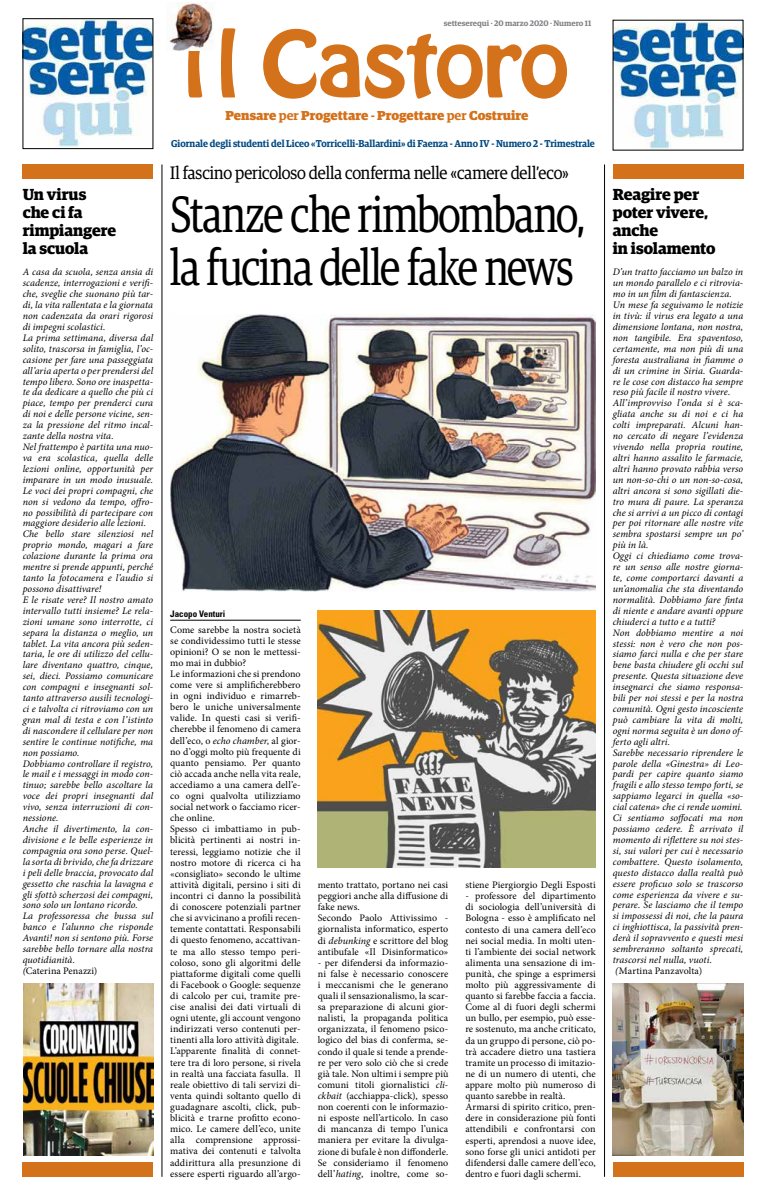
<style>
.page{position:relative;width:766px;height:1191px;background:#fff}
.page>*{position:absolute;margin:0;border:0;box-sizing:border-box;transform-origin:0 0}
.t1{font:81px "Hobo Std";letter-spacing:-.025em;color:#d4711b}
.t2{font:51px/53px "Guardian Egyp";letter-spacing:-.025em;color:#000;scale:.8 1}
.t3{font:18px "Guardian Egyp";letter-spacing:-.01em;color:#000;scale:.9 1}
.t4{font:700 16px/18px "Guardian Egyp";letter-spacing:-.005em;color:#000}
.t5{font:900 13px "Guardian Egyp";color:#d4711b}
.t6{font:italic 10px/10.9px "Minion Pro";letter-spacing:.005em;color:#000}
.t7{font:10px/11.1px "Minion Pro";letter-spacing:.005em;color:#000}
.t8{font:600 10px "Guardian Egyp";color:#004a83;scale:.94 1}
.t9{font:700 condensed 9px "Univers LT Std";color:#000}
.t10{font:600 8px "Guardian Egyp";color:#808285}
.s1{font-style:normal}
.s2{font-weight:600}
.s3{font-style:italic}
</style>
<div class="page">
<img style="left:25px;top:20px;width:126px;height:127px">
<div style="left:23px;top:18px;width:130px;height:131px;border:1px solid #000"></div>
<img style="left:614px;top:22px;width:127px;height:126px">
<img style="left:169px;top:2px;width:44px;height:48px">
<div style="left:612px;top:164px;width:131px;height:14px;background:#d4711b"></div>
<div style="left:612px;top:1162px;width:131px;height:14px;background:#d4711b"></div>
<hr style="left:604px;top:164px;width:1px;height:1012px;background:#000">
<div style="left:23px;top:164px;width:130px;height:14px;background:#d4711b"></div>
<hr style="left:162px;top:164px;width:1px;height:1012px;background:#000">
<div style="left:23px;top:1162px;width:130px;height:14px;background:#d4711b"></div>
<hr style="left:170px;top:620px;width:130px;height:1px;background:#000">
<img style="left:23px;top:984px;width:131px;height:171px">
<img style="left:612px;top:984px;width:131px;height:171px">
<img style="left:170px;top:314px;width:425px;height:277px">
<img style="left:318px;top:610px;width:277px;height:257px">
<h3 class="t4" style="left:23px;top:183px;width:95px">Un virus che ci fa rimpiangere la scuola</h3>
<p class="t6" style="left:23px;top:267px;width:132px">A casa da scuola, senza ansia di scadenze, interrogazioni e verifi&shy;che, sveglie che suonano più tar&shy;di, la vita rallentata e la giornata non cadenzata da orari rigorosi di impegni scolastici.<br>La prima settimana, diversa dal solito, trascorsa in famiglia, l’oc&shy;casione per fare una passeggiata all’aria aperta o per prendersi del tempo libero. Sono ore inaspetta&shy;te da dedicare a quello che più ci piace, tempo per prenderci cura di noi e delle persone vicine, sen&shy;za la pressione del ritmo incal&shy;zante della nostra vita.<br>Nel frattempo è partita una nuo&shy;va era scolastica, quella delle lezioni online, opportunità per imparare in un modo inusuale.<br>Le voci dei propri compagni, che non si vedono da tempo, offro&shy;no possibilità di partecipare con maggiore desiderio alle lezioni.<br>Che bello stare silenziosi nel proprio mondo, magari a fare colazione durante la prima ora mentre si prende appunti, perché tanto la fotocamera e l’audio si possono disattivare!<br>E le risate vere? Il nostro amato intervallo tutti insieme? Le rela&shy;zioni umane sono interrotte, ci separa la distanza o meglio, un tablet. La vita ancora più seden&shy;taria, le ore di utilizzo del cellu&shy;lare diventano quattro, cinque, sei, dieci. Possiamo comunicare con compagni e insegnanti sol&shy;tanto attraverso ausili tecnologi&shy;ci e talvolta ci ritroviamo con un gran mal di testa e con l’istinto di nascondere il cellulare per non sentire le continue notifiche, ma non possiamo.<br>Dobbiamo controllare il registro, le mail e i messaggi in modo con&shy;tinuo; sarebbe bello ascoltare la voce dei propri insegnanti dal vivo, senza interruzioni di con&shy;nessione.<br>Anche il divertimento, la con&shy;divisione e le belle esperienze in compagnia ora sono perse. Quel&shy;la sorta di brivido, che fa drizzare i peli delle braccia, provocato dal gessetto che raschia la lavagna e gli sfottò scherzosi dei compagni, sono solo un lontano ricordo.<br>La professoressa che bussa sul banco e l’alunno che risponde<br>Avanti! non si sentono più. Forse sarebbe bello tornare alla nostra quotidianità.<br>(<span class="s1">Caterina Penazzi)</span></p>
<p class="t10" style="left:443px;top:17px;width:149px">setteserequi · 20 marzo 2020 · Numero 11</p>
<h1 class="t1" style="left:184px;top:8px;width:386px">i l Castoro</h1>
<h3 class="t5" style="left:225px;top:105px;width:304px">Pensare <span class="s2">per</span> Progettare <span class="s2">-</span> Progettare <span class="s2">per</span> Costruire</h3>
<p class="t8" style="left:171px;top:136px;width:452px">Giornale degli studenti del Liceo «Torricelli-Ballardini» di Faenza - Anno IV - Numero 2 - Trimestrale</p>
<h3 class="t3" style="left:170px;top:160px;width:444px">Il fascino pericoloso della conferma nelle «camere dell’eco»</h3>
<h2 class="t2" style="left:170px;top:184px;width:520px">Stanze che rimbombano, la fucina delle fake news</h2>
<h3 class="t4" style="left:612px;top:183px;width:104px">Reagire per poter vivere, anche<br>in isolamento</h3>
<p class="t6" style="left:612px;top:267px;width:132px">D’un tratto facciamo un balzo in un mondo parallelo e ci ritrovia&shy;mo in un film di fantascienza.<br>Un mese fa seguivamo le notizie in tivù: il virus era legato a una dimensione lontana, non nostra, non tangibile. Era spaventoso, certamente, ma non più di una foresta australiana in fiamme o di un crimine in Siria. Guarda&shy;re le cose con distacco ha sempre reso più facile il nostro vivere.<br>All’improvviso l’onda si è sca&shy;gliata anche su di noi e ci ha colti impreparati. Alcuni han&shy;no cercato di negare l’evidenza vivendo nella propria routine, altri hanno assalito le farmacie, altri hanno provato rabbia verso un non-so-chi o un non-so-cosa, altri ancora si sono sigillati die&shy;tro mura di paure. La speranza che si arrivi a un picco di contagi per poi ritornare alle nostre vite sembra spostarsi sempre un po’ più in là.<br>Oggi ci chiediamo come trova&shy;re un senso alle nostre giorna&shy;te, come comportarci davanti a un’anomalia che sta diventando normalità. Dobbiamo fare finta di niente e andare avanti oppure chiuderci a tutto e a tutti?<br>Non dobbiamo mentire a noi stessi: non è vero che non pos&shy;siamo farci nulla e che per stare bene basta chiudere gli occhi sul presente. Questa situazione deve insegnarci che siamo responsa&shy;bili per noi stessi e per la nostra comunità. Ogni gesto incosciente può cambiare la vita di molti, ogni norma seguita è un dono of&shy;ferto agli altri.<br>Sarebbe necessario riprendere le parole della «Ginestra» di Leo&shy;pardi per capire quanto siamo fragili e allo stesso tempo forti, se sappiamo legarci in quella «so&shy;cial catena» che ci rende uomini.<br>Ci sentiamo soffocati ma non possiamo cedere. È arrivato il momento di riflettere su noi stes&shy;si, sui valori per cui è necessario combattere. Questo isolamento, questo distacco dalla realtà può essere proficuo solo se trascorso come esperienza da vivere e su&shy;perare. Se lasciamo che il tempo si impossessi di noi, che la paura ci inghiottisca, la passività pren&shy;derà il sopravvento e questi mesi sembreranno soltanto sprecati, trascorsi nel nulla, vuoti. (<span class="s1">Martina Panzavolta)</span></p>
<p class="t9" style="left:170px;top:608px;width:57px">Jacopo Venturi</p>
<p class="t7" style="left:170px;top:624px;width:132px">Come sarebbe la nostra società se condividessimo tutti le stesse opinioni? O se non le mettessi&shy;mo mai in dubbio?<br>Le informazioni che si prendono come vere si amplificherebbero in ogni individuo e rimarreb&shy;bero le uniche universalmente valide. In questi casi si verifi&shy;cherebbe il fenomeno di camera dell’eco, o <span class="s3">echo chamber</span>, al gior&shy;no d’oggi molto più frequente di quanto pensiamo. Per quanto ciò accada anche nella vita reale, accediamo a una camera dell’e&shy;co ogni qualvolta utilizziamo social network o facciamo ricer&shy;che online.<br>Spesso ci imbattiamo in pub&shy;blicità pertinenti ai nostri in&shy;teressi, leggiamo notizie che il nostro motore di ricerca ci ha «consigliato» secondo le ultime attività digitali, persino i siti di incontri ci danno la possibilità di conoscere potenziali partner che si avvicinano a profili recen&shy;temente contattati. Responsabili di questo fenomeno, accattivan&shy;te ma allo stesso tempo peri&shy;coloso, sono gli algoritmi delle piattaforme digitali come quelli di Facebook o Google: sequenze di calcolo per cui, tramite pre&shy;cise analisi dei dati virtuali di ogni utente, gli account vengono indirizzati verso contenuti per&shy;tinenti alla loro attività digitale.<br>L’apparente finalità di connet&shy;tere tra di loro persone, si rivela in realtà una facciata fasulla. Il reale obiettivo di tali servizi di&shy;venta quindi soltanto quello di guadagnare ascolti, click, pub&shy;blicità e trarne profitto econo&shy;mico. Le camere dell’eco, unite alla comprensione approssi&shy;mativa dei contenuti e talvolta addirittura alla presunzione di essere esperti riguardo all’argo-</p>
<p class="t7" style="left:465px;top:879px;width:132px">stiene Piergiorgio Degli Esposti</p>
<p class="t7" style="left:465px;top:890px;width:132px">- professore del dipartimento di sociologia dell’università di<br>Bologna - esso è amplificato nel contesto di una camera dell’eco nei social media. In molti uten&shy;ti l’ambiente dei social network alimenta una sensazione di im&shy;punità, che spinge a esprimersi molto più aggressivamente di quanto si farebbe faccia a faccia.<br>Come al di fuori degli schermi un bullo, per esempio, può esse&shy;re sostenuto, ma anche criticato, da un gruppo di persone, ciò po&shy;trà accadere dietro una tastiera tramite un processo di imitazio&shy;ne di un numero di utenti, che appare molto più numeroso di quanto sarebbe in realtà.<br>Armarsi di spirito critico, pren&shy;dere in considerazione più fonti attendibili e confrontarsi con esperti, aprendosi a nuove idee, sono forse gli unici antidoti per difendersi dalle camere dell’eco, dentro e fuori dagli schermi.</p>
<p class="t7" style="left:318px;top:879px;width:132px">mento trattato, portano nei casi peggiori anche alla diffusione di fake news.<br>Secondo Paolo Attivissimo - giornalista informatico, esperto di <span class="s3">debunking</span> e scrittore del blog antibufale «Il Disinformatico»</p>
<p class="t7" style="left:318px;top:957px;width:132px;text-align:justify">- per difendersi da informazio&shy;ni false è necessario conoscere i meccanismi che le generano quali il sensazionalismo, la scar&shy;sa preparazione di alcuni gior&shy;nalisti, la propaganda politica organizzata, il fenomeno psico&shy;logico del bias di conferma, se&shy;condo il quale si tende a prende&shy;re per vero solo ciò che si crede già tale. Non ultimi i sempre più comuni titoli giornalistici <span class="s3">cli&shy;ckbait</span> (acchiappa-click), spesso non coerenti con le informazio&shy;ni esposte nell’articolo. In caso di mancanza di tempo l’unica maniera per evitare la divulga&shy;zione di bufale è non diffonderle.<br>Se consideriamo il fenomeno dell’<span class="s3">hating</span>, inoltre, come so-</p>
</div>
